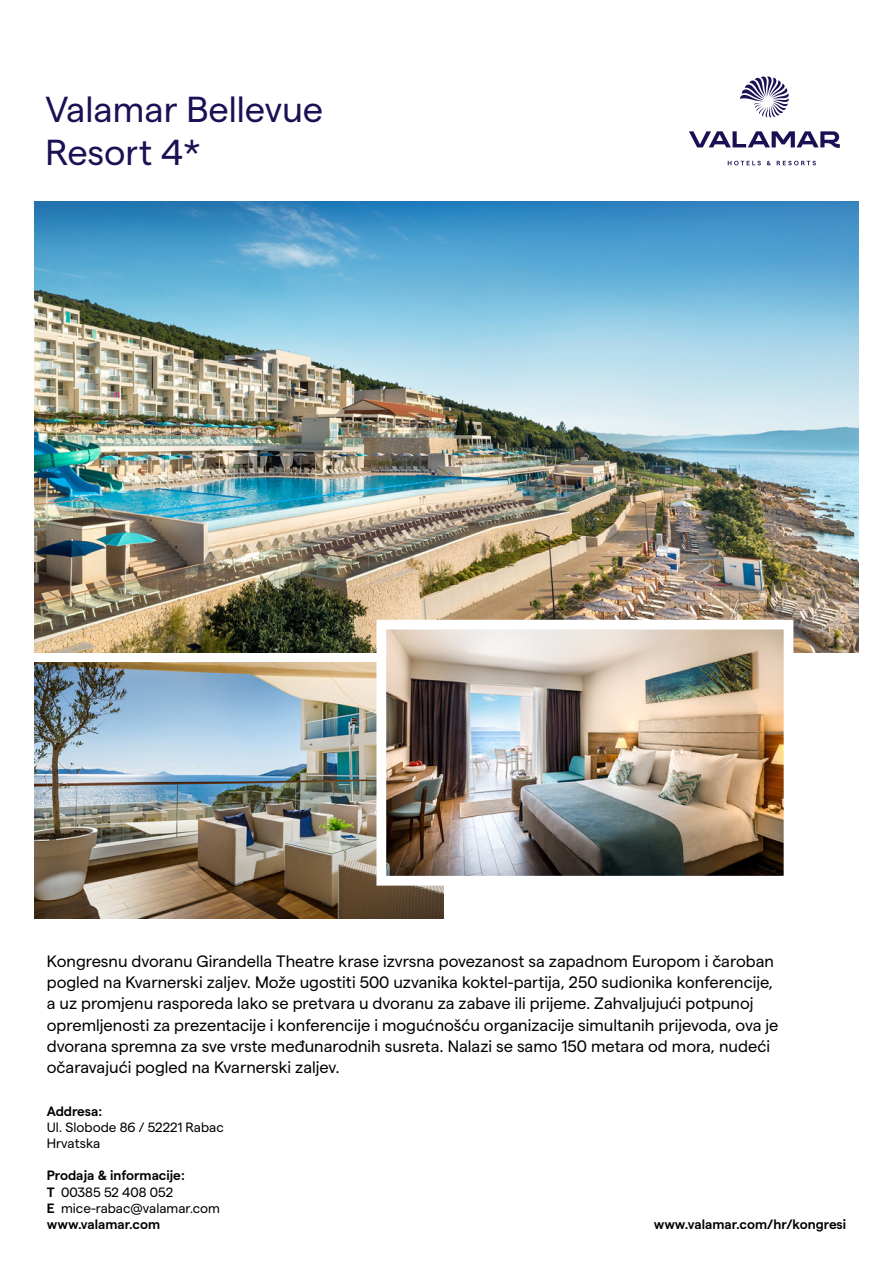
<style>
.page{position:relative;width:893px;height:1263px;background:#fff}
.page>*{position:absolute;margin:0;border:0;box-sizing:border-box;transform-origin:0 0}
.t1{font:36.15px/43.3px "Matter";color:#1a1154}
.t2{font:16.5px/21px "Matter";color:#000}
.t3{font:600 13.5px/16.2px "Matter";color:#000}
.t4{font:13.5px/16.2px "Matter";color:#000}
.s1{font-weight:400}
</style>
<div class="page">
<svg style="left:740px;top:77px;width:49px;height:40px"></svg>
<svg style="left:728px;top:161px;width:88px;height:4px"></svg>
<svg style="left:689px;top:131px;width:151px;height:17px"></svg>
<img style="left:34px;top:202px;width:825px;height:451px">
<img style="left:34px;top:662px;width:410px;height:257px">
<img style="left:387px;top:631px;width:395px;height:243px">
<div style="left:376px;top:620px;width:417px;height:265px;border:10px solid #fff"></div>
<h1 class="t1" style="left:46px;top:85px;width:279px">Valamar Bellevue<br>Resort 4*</h1>
<p class="t2" style="left:47px;top:950px;width:733px">Kongresnu dvoranu Girandella Theatre krase izvrsna povezanost sa zapadnom Europom i čaroban pogled na Kvarnerski zaljev. Može ugostiti 500 uzvanika koktel-partija, 250 sudionika konferencije, a uz promjenu rasporeda lako se pretvara u dvoranu za zabave ili prijeme. Zahvaljujući potpunoj opremljenosti za prezentacije i konferencije i mogućnošću organizacije simultanih prijevoda, ova je dvorana spremna za sve vrste međunarodnih susreta. Nalazi se samo 150 metara od mora, nudeći očaravajući pogled na Kvarnerski zaljev.</p>
<p class="t3" style="left:47px;top:1101px;width:57px">Addresa:</p>
<p class="t4" style="left:47px;top:1118px;width:179px">Ul. Slobode 86 / 52221 Rabac<br>Hrvatska</p>
<p class="t3" style="left:47px;top:1166px;width:175px">Prodaja &amp; informacije:<br>T <span class="s1">00385 52 408 052<br></span>E <span class="s1">mice-rabac@valamar.com </span>www.valamar.com</p>
<p class="t3" style="left:654px;top:1215px;width:194px">www.valamar.com/hr/kongresi</p>
</div>
